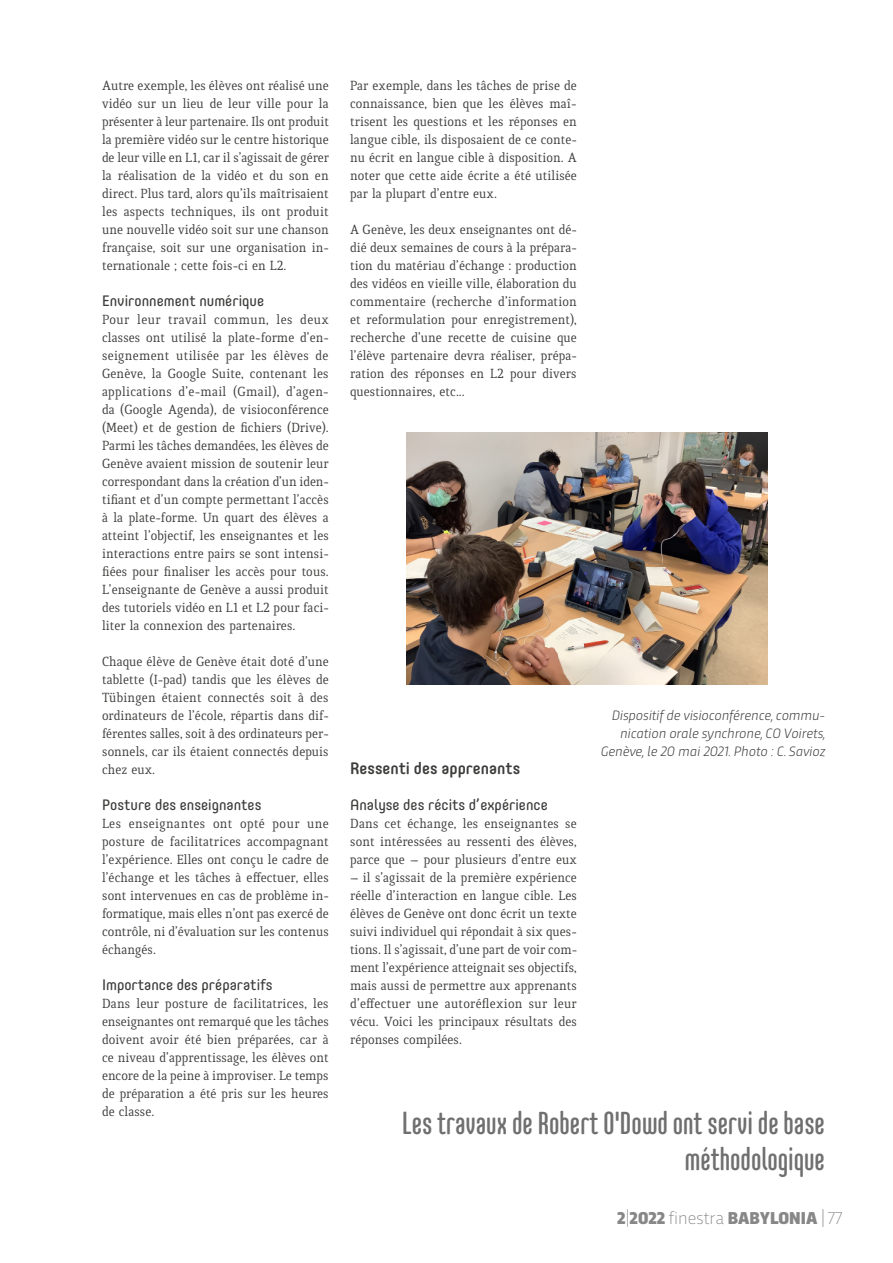
<style>
.page{position:relative;width:893px;height:1263px;background:#fff}
.page>*{position:absolute;margin:0;border:0;box-sizing:border-box;transform-origin:0 0}
.t1{font:500 31.5px/36px "Core Mellow 59 Cp";color:#706f6f;text-align:right}
.t2{font:900 18px "Trasandina";color:#878787}
.t3{font:500 16.5px "Core Mellow 55";color:#3c3c3b}
.t4{font:15px "Core Mellow 45";color:#3c3c3b}
.t5{font:14.25px/18px "Quiroga Serif Pro";color:#3c3c3b;text-align:justify}
.t6{font:italic 300 14.25px/18px "Trasandina";color:#3c3c3b;text-align:right}
.s1{font-weight:200}
</style>
<div class="page">
<img style="left:406px;top:432px;width:362px;height:252px">
<p class="t5" style="left:102px;top:77px;width:228px">Autre exemple, les élèves ont réalisé une vidéo sur un lieu de leur ville pour la présenter à leur partenaire. Ils ont produit la première vidéo sur le centre historique de leur ville en L1, car il s’agissait de gérer la réalisation de la vidéo et du son en direct. Plus tard, alors qu’ils maîtrisaient les aspects techniques, ils ont produit une nouvelle vidéo soit sur une chanson française, soit sur une organisation in&shy;ternationale ; cette fois-ci en L2.</p>
<p class="t4" style="left:102px;top:289px;width:164px">Environnement numérique</p>
<p class="t5" style="left:102px;top:311px;width:228px">Pour leur travail commun, les deux classes ont utilisé la plate-forme d’en&shy;seignement utilisée par les élèves de Genève, la Google Suite, contenant les applications d’e-mail (Gmail), d’agen&shy;da (Google Agenda), de visioconférence (Meet) et de gestion de fichiers (Drive).<br>Parmi les tâches demandées, les élèves de Genève avaient mission de soutenir leur correspondant dans la création d’un iden&shy;tifiant et d’un compte permettant l’accès à la plate-forme. Un quart des élèves a atteint l’objectif, les enseignantes et les interactions entre pairs se sont intensi&shy;fiées pour finaliser les accès pour tous.<br>L’enseignante de Genève a aussi produit des tutoriels vidéo en L1 et L2 pour faci&shy;liter la connexion des partenaires.</p>
<p class="t5" style="left:102px;top:653px;width:228px">Chaque élève de Genève était doté d’une tablette (I-pad) tandis que les élèves de Tübingen étaient connectés soit à des ordinateurs de l’école, répartis dans dif&shy;férentes salles, soit à des ordinateurs per&shy;sonnels, car ils étaient connectés depuis chez eux.</p>
<p class="t4" style="left:102px;top:793px;width:161px">Posture des enseignantes</p>
<p class="t5" style="left:102px;top:815px;width:228px">Les enseignantes ont opté pour une posture de facilitatrices accompagnant l’expérience. Elles ont conçu le cadre de l’échange et les tâches à effectuer, elles sont intervenues en cas de problème in&shy;formatique, mais elles n’ont pas exercé de contrôle, ni d’évaluation sur les contenus échangés.</p>
<p class="t4" style="left:102px;top:973px;width:172px">Importance des préparatifs</p>
<p class="t5" style="left:102px;top:995px;width:228px">Dans leur posture de facilitatrices, les enseignantes ont remarqué que les tâches doivent avoir été bien préparées, car à ce niveau d’apprentissage, les élèves ont encore de la peine à improviser. Le temps de préparation a été pris sur les heures de classe.</p>
<p class="t5" style="left:350px;top:77px;width:228px">Par exemple, dans les tâches de prise de connaissance, bien que les élèves maî&shy;trisent les questions et les réponses en langue cible, ils disposaient de ce conte&shy;nu écrit en langue cible à disposition. A noter que cette aide écrite a été utilisée par la plupart d’entre eux.</p>
<p class="t5" style="left:350px;top:221px;width:228px">A Genève, les deux enseignantes ont dé&shy;dié deux semaines de cours à la prépara&shy;tion du matériau d’échange : production des vidéos en vieille ville, élaboration du commentaire (recherche d’information et reformulation pour enregistrement), recherche d’une recette de cuisine que l’élève partenaire devra réaliser, prépa&shy;ration des réponses en L2 pour divers questionnaires, etc...</p>
<p class="t3" style="left:350px;top:756px;width:172px">Ressenti des apprenants</p>
<p class="t4" style="left:350px;top:793px;width:199px">Analyse des récits d’expérience</p>
<p class="t5" style="left:350px;top:815px;width:228px">Dans cet échange, les enseignantes se sont intéressées au ressenti des élèves, parce que – pour plusieurs d’entre eux</p>
<p class="t5" style="left:350px;top:869px;width:229px">– il s’agissait de la première expérience réelle d’interaction en langue cible. Les élèves de Genève ont donc écrit un texte suivi individuel qui répondait à six ques&shy;tions. Il s’agissait, d’une part de voir com&shy;ment l’expérience atteignait ses objectifs, mais aussi de permettre aux apprenants d’effectuer une autoréflexion sur leur vécu. Voici les principaux résultats des réponses compilées.</p>
<p class="t6" style="left:601px;top:705px;width:226px">Dispositif de visioconférence, commu&shy;nication orale synchrone, CO Voirets,<br>Genève, le 20 mai 2021. Photo : C. Savioz</p>
<h1 class="t1" style="left:402px;top:1104px;width:424px">Les travaux de Robert O'Dowd ont servi de base méthodologique</h1>
<p class="t2" style="left:617px;top:1205px;width:227px">2<span class="s1">|</span>2022 <span class="s1">finestra</span> BABYLONIA <span class="s1">| 77</span></p>
</div>
